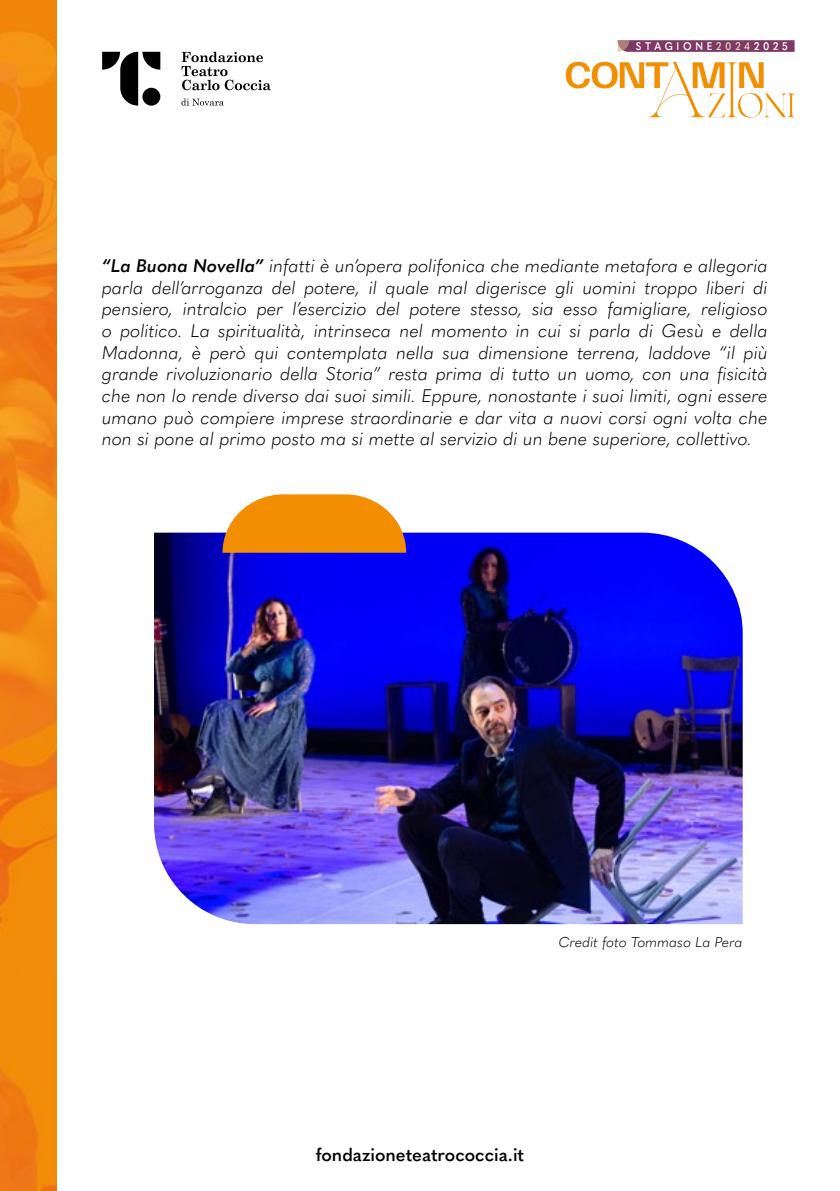
<style>
.page{position:relative;width:840px;height:1191px;background:#fff}
.page>*{position:absolute;margin:0;border:0;box-sizing:border-box;transform-origin:0 0}
.t1{font:italic 300 18px/21.6px "Quasimoda";color:#000;text-align:justify}
.t2{font:600 18px "Quasimoda";color:#000}
.t3{font:italic 300 14px "Quasimoda";color:#000}
.t4{font:600 11px "Quasimoda";letter-spacing:.38em;color:#fff;scale:.9 1}
.s1{color:#e1cfb8}
.s2{font-weight:600}
</style>
<div class="page">
<img style="left:0;top:0;width:57px;height:1191px">
<svg style="left:565px;top:62px;width:229px;height:56px"></svg>
<svg style="left:617px;top:40px;width:177px;height:12px;background:#84436b"></svg>
<svg style="left:102px;top:52px;width:58px;height:54px"></svg>
<div style="left:142px;top:88px;width:18px;height:18px;background:#000;border-radius:50%"></div>
<svg style="left:181px;top:99px;width:43px;height:7px"></svg>
<svg style="left:181px;top:52px;width:89px;height:38px"></svg>
<img style="left:154px;top:532px;width:588px;height:392px">
<svg style="left:222px;top:494px;width:184px;height:59px;background:#f19c26"></svg>
<p class="t4" style="left:635px;top:38px;width:170px">STAGIONE<span class="s1">2024</span>2025</p>
<p class="t1" style="left:102px;top:254px;width:667px"><span class="s2">“La Buona Novella”</span> infatti è un’opera polifonica che mediante metafora e allegoria parla dell’arroganza del potere, il quale mal digerisce gli uomini troppo liberi di pensiero, intralcio per l’esercizio del potere stesso, sia esso famigliare, religioso o politico. La spiritualità, intrinseca nel momento in cui si parla di Gesù e della Madonna, è però qui contemplata nella sua dimensione terrena, laddove “il più grande rivoluzionario della Storia” resta prima di tutto un uomo, con una fisicità che non lo rende diverso dai suoi simili. Eppure, nonostante i suoi limiti, ogni essere umano può compiere imprese straordinarie e dar vita a nuovi corsi ogni volta che non si pone al primo posto ma si mette al servizio di un bene superiore, collettivo.</p>
<p class="t3" style="left:558px;top:931px;width:185px">Credit foto Tommaso La Pera</p>
<p class="t2" style="left:315px;top:1140px;width:210px">fondazioneteatrococcia.it</p>
</div>
